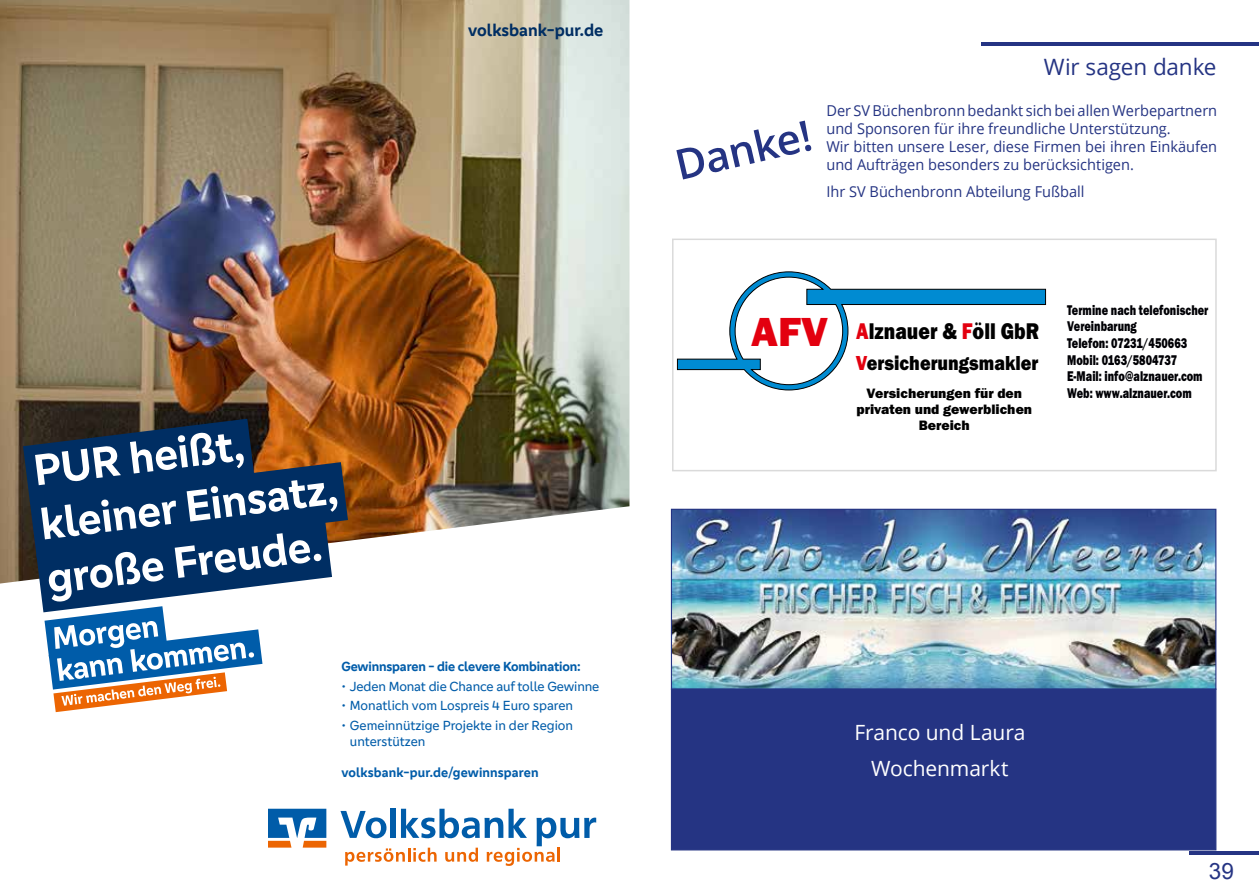
<style>
.page{position:relative;width:1259px;height:893px;background:#fff}
.page>*{position:absolute;margin:0;border:0;box-sizing:border-box;transform-origin:0 0}
.t1{font:700 45.45px/54.6px "Genos GFG";color:#fff}
.t2{font:600 42px "Open Sans";color:#253483}
.t3{font:800 23.55px "Franklin Gothic";color:#000;scale:.84 1}
.t4{font:22.5px "Open Sans";letter-spacing:-.005em;color:#253483}
.t5{font:22.5px "Arial";color:#253483}
.t6{font:21px/36px "Open Sans";letter-spacing:-.005em;color:#fff;text-align:center}
.t7{font:800 21px "Franklin Gothic";color:#000;scale:.86 1}
.t8{font:700 17.55px "Genos GFG";color:#002e63}
.t9{font:15px/18px "Open Sans";color:#253483}
.t10{font:800 14.55px/16.5px "Franklin Gothic";color:#010005;scale:.75 1}
.t11{font:800 14.1px/16px "Franklin Gothic";color:#000;text-align:center}
.t12{font:13.65px/16.4px "Genos GFG";color:#005ca9}
.t13{font:700 13.65px "Genos GFG";letter-spacing:-.01em;color:#005ca9}
.t14{font:700 13.65px "Genos GFG";letter-spacing:.01em;color:#005ca9}
.s1{font-size:42px;color:#e3000f}
.s2{color:#e3000f}
</style>
<div class="page">
<hr style="left:981px;top:43px;width:278px;height:3px;background:#253483">
<hr style="left:1189px;top:851px;width:70px;height:3px;background:#253483">
<img style="left:0;top:0;width:629px;height:584px">
<svg style="left:268px;top:809px;width:58px;height:39px"></svg>
<svg style="left:340px;top:809px;width:256px;height:57px"></svg>
<svg style="left:23px;top:419px;width:325px;height:293px"></svg>
<svg style="left:677px;top:272px;width:369px;height:118px"></svg>
<div style="left:672px;top:239px;width:544px;height:232px;border:2px solid #dadada"></div>
<img style="left:673px;top:511px;width:541px;height:177px">
<div style="left:671px;top:509px;width:545px;height:181px;border:1px solid #253483"></div>
<div style="left:671px;top:689px;width:545px;height:161px;background:#253483"></div>
<p class="t8" style="left:468px;top:20px;width:137px">volksbank-pur.de</p>
<h1 class="t1" style="left:30px;top:444px;width:301px;rotate:-7deg">PUR heißt, kleiner Einsatz, große Freude.</h1>
<p class="t13" style="left:341px;top:658px;width:241px">Gewinnsparen - die clevere Kombination:</p>
<p class="t12" style="left:341px;top:678px;width:259px">• Jeden Monat die Chance auf tolle Gewinne</p>
<p class="t12" style="left:341px;top:698px;width:233px">• Monatlich vom Lospreis 4 Euro sparen</p>
<p class="t12" style="left:350px;top:717px;width:225px;text-indent:-9px">• Gemeinnützige Projekte in der Region unterstützen</p>
<p class="t14" style="left:341px;top:764px;width:199px">volksbank-pur.de/gewinnsparen</p>
<h2 class="t2" style="left:669px;top:137px;width:140px;rotate:-13deg">Danke!</h2>
<h3 class="t4" style="left:1044px;top:51px;width:174px">Wir sagen danke</h3>
<p class="t9" style="left:826px;top:101px;width:392px">Der SV Büchenbronn bedankt sich bei allen Werbepartnern und Sponsoren für ihre freundliche Unterstützung.<br>Wir bitten unsere Leser, diese Firmen bei ihren Einkäufen und Aufträgen besonders zu berücksichtigen.</p>
<p class="t9" style="left:826px;top:182px;width:260px">Ihr SV Büchenbronn Abteilung Fußball</p>
<h3 class="t3" style="left:751px;top:316px;width:345px"><span class="s1">AFV</span> <span class="s2">A</span>lznauer &amp; <span class="s2">F</span>öll GbR</h3>
<h3 class="t7" style="left:856px;top:349px;width:214px"><span class="s2">V</span>ersicherungsmakler</h3>
<p class="t11" style="left:856px;top:386px;width:177px">Versicherungen für den privaten und gewerblichen<br>Bereich</p>
<p class="t10" style="left:1067px;top:302px;width:190px">Termine nach telefonischer<br>Vereinbarung<br>Telefon: 07231/450663<br>Mobil: 0163/5804737<br>E-Mail: info@alznauer.com<br>Web: www.alznauer.com</p>
<h3 class="t6" style="left:854px;top:714px;width:173px">Franco und Laura<br>Wochenmarkt</h3>
<h3 class="t5" style="left:1208px;top:856px;width:27px">39</h3>
</div>
